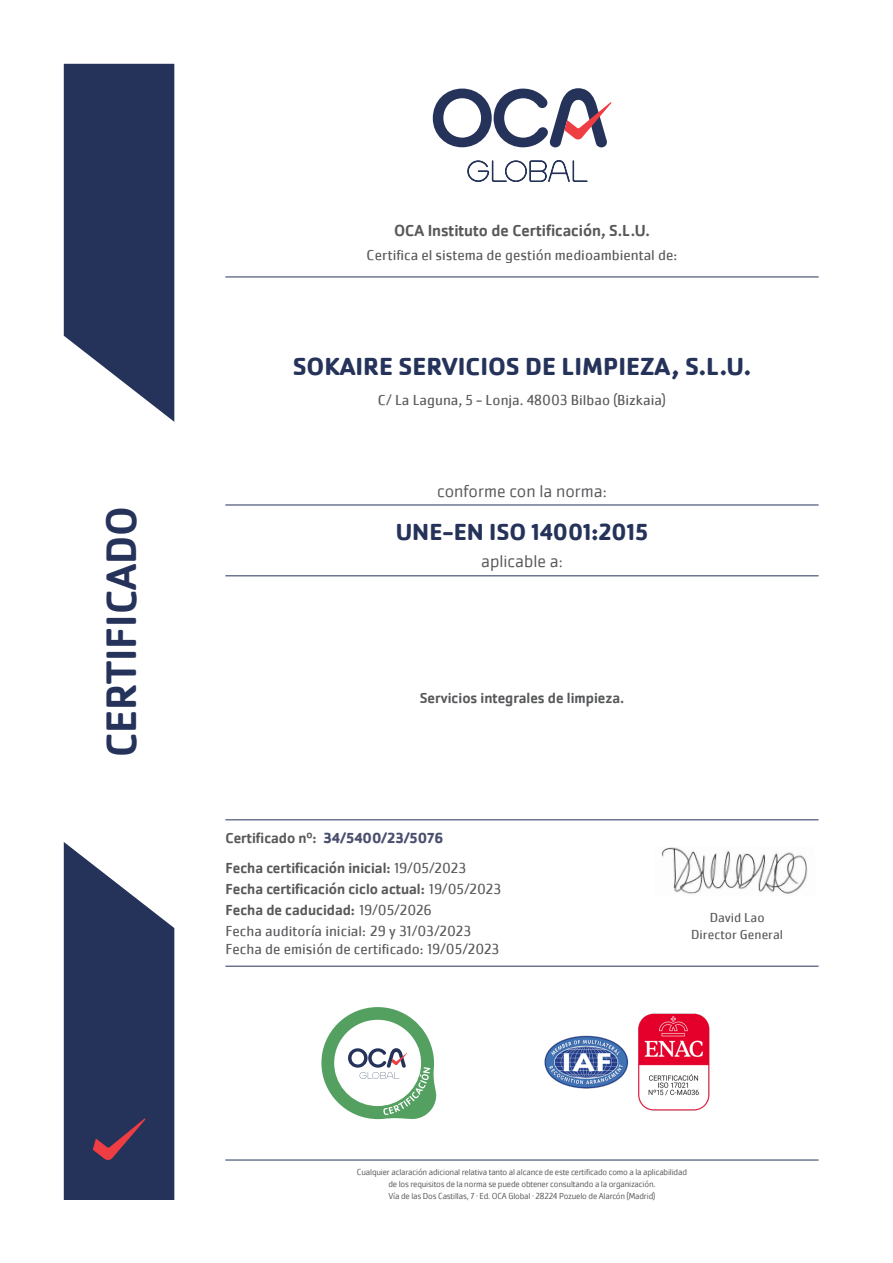
<style>
.page{position:relative;width:893px;height:1263px;background:#fff}
.page>*{position:absolute;margin:0;border:0;box-sizing:border-box;transform-origin:0 0}
.t1{font:500 43.95px "Cachet Pro";color:#25335a}
.t2{font:700 25.5px "Cachet Pro";color:#25335a}
.t3{font:700 24px "Cachet Pro";color:#25335a}
.t4{font:300 18px "Cachet Pro";color:#57585a}
.t5{font:500 16.5px "Cachet Pro";color:#57585a}
.t6{font:15px "Cachet Pro";color:#57585a}
.t7{font:500 15px "Cachet Pro";color:#57585a}
.t8{font:700 15px "Cachet Pro";color:#494e6e}
.t9{font:13.5px "Cachet Pro";color:#57585a}
.t10{font:300 9px "Cachet Pro";letter-spacing:-.02em;color:#57585a}
.s1{font-weight:400}
</style>
<div class="page">
<svg style="left:64px;top:64px;width:110px;height:358px;background:#3f4b6d"></svg>
<svg style="left:64px;top:842px;width:110px;height:358px;background:#414b6d"></svg>
<svg style="left:433px;top:88px;width:179px;height:59px"></svg>
<svg style="left:467px;top:160px;width:121px;height:22px"></svg>
<img style="left:544px;top:1013px;width:166px;height:98px">
<hr style="left:225px;top:277px;width:594px;height:1px;background:#25335a">
<hr style="left:225px;top:575px;width:594px;height:1px;background:#25335a">
<hr style="left:225px;top:505px;width:594px;height:1px;background:#25335a">
<hr style="left:225px;top:819px;width:594px;height:1px;background:#25335a">
<hr style="left:225px;top:966px;width:594px;height:1px;background:#25335a">
<svg style="left:321px;top:1007px;width:115px;height:112px"></svg>
<hr style="left:225px;top:1160px;width:594px;height:1px;background:#25335a">
<img style="left:661px;top:847px;width:147px;height:47px">
<p class="t1" style="left:96px;top:757px;width:253px;rotate:-90deg">CERTIFICADO</p>
<p class="t5" style="left:394px;top:221px;width:257px">OCA Instituto de Certificación, S.L.U.</p>
<p class="t6" style="left:367px;top:246px;width:312px">Certifica el sistema de gestión medioambiental de:</p>
<p class="t2" style="left:293px;top:350px;width:460px">SOKAIRE SERVICIOS DE LIMPIEZA, S.L.U.</p>
<p class="t6" style="left:378px;top:391px;width:289px">C/ La Laguna, 5 - Lonja. 48003 Bilbao (Bizkaia)</p>
<p class="t4" style="left:437px;top:480px;width:171px">conforme con la norma:</p>
<p class="t3" style="left:396px;top:517px;width:254px">UNE-EN ISO 14001:2015</p>
<p class="t4" style="left:481px;top:550px;width:83px">aplicable a:</p>
<p class="t7" style="left:420px;top:690px;width:206px">Servicios integrales de limpieza.</p>
<p class="t7" style="left:225px;top:829px;width:93px">Certificado nº:</p>
<p class="t8" style="left:324px;top:828px;width:121px">34/5400/23/5076</p>
<p class="t7" style="left:225px;top:859px;width:242px">Fecha certificación inicial: <span class="s1">19/05/2023</span></p>
<p class="t7" style="left:225px;top:880px;width:277px">Fecha certificación ciclo actual: <span class="s1">19/05/2023</span></p>
<p class="t7" style="left:225px;top:901px;width:208px">Fecha de caducidad: <span class="s1">19/05/2026</span></p>
<p class="t6" style="left:225px;top:922px;width:247px">Fecha auditoría inicial: 29 y 31/03/2023</p>
<p class="t6" style="left:225px;top:940px;width:276px">Fecha de emisión de certificado: 19/05/2023</p>
<p class="t9" style="left:710px;top:909px;width:56px">David Lao</p>
<p class="t9" style="left:691px;top:926px;width:93px">Director General</p>
<p class="t10" style="left:357px;top:1166px;width:332px">Cualquier aclaración adicional relativa tanto al alcance de este certificado como a la aplicabilidad</p>
<p class="t10" style="left:388px;top:1178px;width:269px">de los requisitos de la norma se puede obtener consultando a la organización.</p>
<p class="t10" style="left:388px;top:1190px;width:268px">Vía de las Dos Castillas, 7 · Ed. OCA Global · 28224 Pozuelo de Alarcón (Madrid)</p>
</div>
